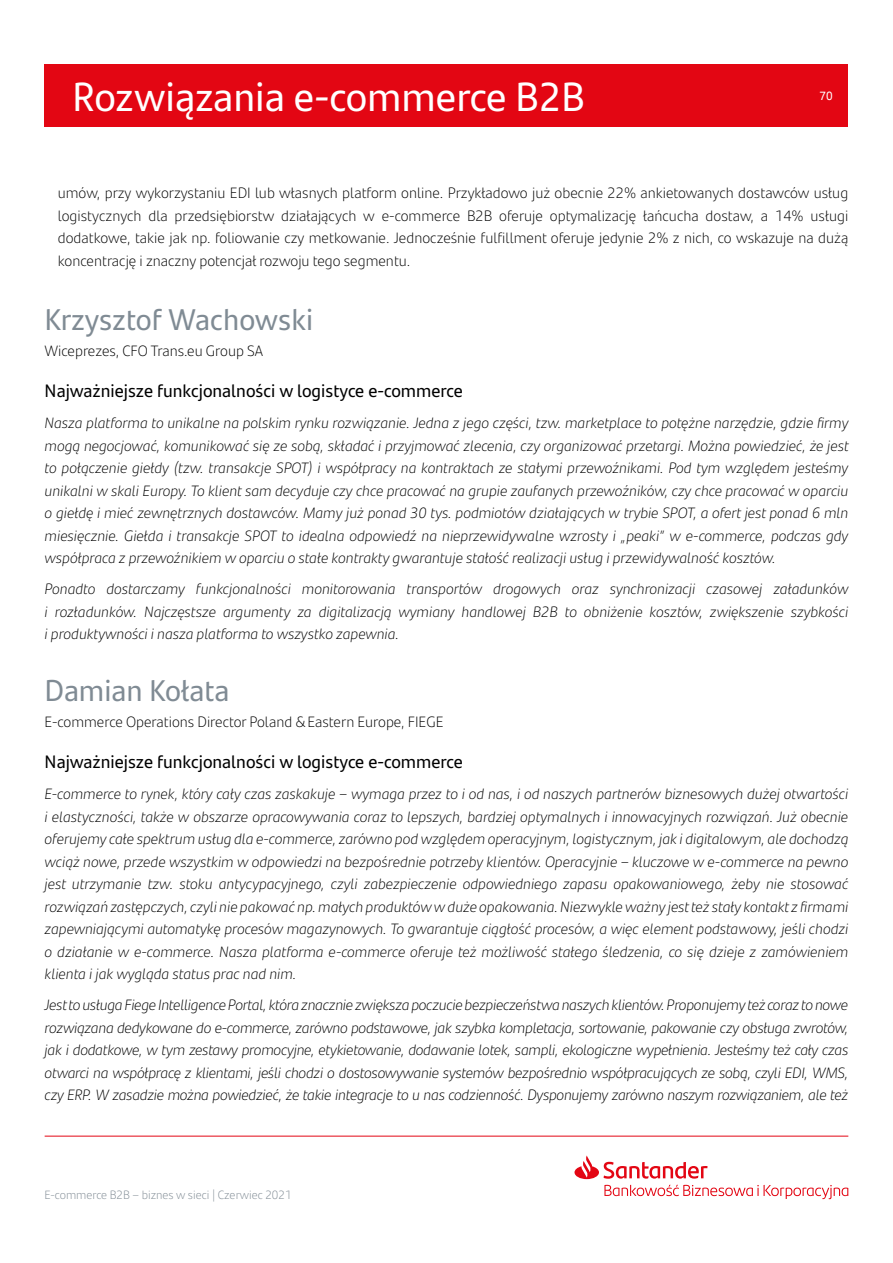
<style>
.page{position:relative;width:893px;height:1263px;background:#fff}
.page>*{position:absolute;margin:0;border:0;box-sizing:border-box;transform-origin:0 0}
.t1{font:40.5px "Santander Text";color:#fff}
.t2{font:30px "Santander Text";color:#808b94}
.t3{font:18px "Santander Text";color:#000}
.t4{font:italic 300 15px/22.5px "Santander Text";color:#000;text-align:justify}
.t5{font:300 15px/22.5px "Santander Text";color:#000;text-align:justify}
.t6{font:300 12px "Santander Text";color:#808b94}
.t7{font:12px "Santander Text";color:#fff}
</style>
<div class="page">
<div style="left:45px;top:64px;width:803px;height:62px;background:#e30613"></div>
<svg style="left:604px;top:1185px;width:244px;height:14px"></svg>
<svg style="left:574px;top:1155px;width:133px;height:24px"></svg>
<hr style="left:45px;top:1136px;width:803px;height:1px;background:#e30613">
<h1 class="t1" style="left:72px;top:66px;width:514px">Rozwiązania e-commerce B2B</h1>
<p class="t7" style="left:819px;top:86px;width:15px">70</p>
<p class="t5" style="left:58px;top:181px;width:792px">umów, przy wykorzystaniu EDI lub własnych platform online. Przykładowo już obecnie 22% ankietowanych dostawców usług logistycznych dla przedsiębiorstw działających w e-commerce B2B oferuje optymalizację łańcucha dostaw, a 14% usługi dodatkowe, takie jak np. foliowanie czy metkowanie. Jednocześnie fulfillment oferuje jedynie 2% z nich, co wskazuje na dużą koncentrację i znaczny potencjał rozwoju tego segmentu.</p>
<h2 class="t2" style="left:45px;top:296px;width:270px">Krzysztof Wachowski</h2>
<p class="t5" style="left:45px;top:339px;width:220px">Wiceprezes, CFO Trans.eu Group SA</p>
<p class="t3" style="left:45px;top:377px;width:420px">Najważniejsze funkcjonalności w logistyce e-commerce</p>
<p class="t4" style="left:45px;top:411px;width:806px">Nasza platforma to unikalne na polskim rynku rozwiązanie. Jedna z jego części, tzw. marketplace to potężne narzędzie, gdzie firmy mogą negocjować, komunikować się ze sobą, składać i przyjmować zlecenia, czy organizować przetargi. Można powiedzieć, że jest to połączenie giełdy (tzw. transakcje SPOT) i współpracy na kontraktach ze stałymi przewoźnikami. Pod tym względem jesteśmy unikalni w skali Europy. To klient sam decyduje czy chce pracować na grupie zaufanych przewoźników, czy chce pracować w oparciu o giełdę i mieć zewnętrznych dostawców. Mamy już ponad 30 tys. podmiotów działających w trybie SPOT, a ofert jest ponad 6 mln miesięcznie. Giełda i transakcje SPOT to idealna odpowiedź na nieprzewidywalne wzrosty i „peaki” w e-commerce, podczas gdy współpraca z przewoźnikiem w oparciu o stałe kontrakty gwarantuje stałość realizacji usług i przewidywalność kosztów.</p>
<p class="t4" style="left:45px;top:577px;width:805px">Ponadto dostarczamy funkcjonalności monitorowania transportów drogowych oraz synchronizacji czasowej załadunków i rozładunków. Najczęstsze argumenty za digitalizacją wymiany handlowej B2B to obniżenie kosztów, zwiększenie szybkości i produktywności i nasza platforma to wszystko zapewnia.</p>
<h2 class="t2" style="left:45px;top:667px;width:186px">Damian Kołata</h2>
<p class="t5" style="left:45px;top:710px;width:400px">E-commerce Operations Director Poland &amp; Eastern Europe, FIEGE</p>
<p class="t3" style="left:45px;top:748px;width:420px">Najważniejsze funkcjonalności w logistyce e-commerce</p>
<p class="t4" style="left:45px;top:782px;width:805px">E-commerce to rynek, który cały czas zaskakuje – wymaga przez to i od nas, i od naszych partnerów biznesowych dużej otwartości i elastyczności, także w obszarze opracowywania coraz to lepszych, bardziej optymalnych i innowacyjnych rozwiązań. Już obecnie oferujemy całe spektrum usług dla e-commerce, zarówno pod względem operacyjnym, logistycznym, jak i digitalowym, ale dochodzą wciąż nowe, przede wszystkim w odpowiedzi na bezpośrednie potrzeby klientów. Operacyjnie – kluczowe w e-commerce na pewno jest utrzymanie tzw. stoku antycypacyjnego, czyli zabezpieczenie odpowiedniego zapasu opakowaniowego, żeby nie stosować rozwiązań zastępczych, czyli nie pakować np. małych produktów w duże opakowania. Niezwykle ważny jest też stały kontakt z firmami zapewniającymi automatykę procesów magazynowych. To gwarantuje ciągłość procesów, a więc element podstawowy, jeśli chodzi o działanie w e-commerce. Nasza platforma e-commerce oferuje też możliwość stałego śledzenia, co się dzieje z zamówieniem klienta i jak wygląda status prac nad nim.</p>
<p class="t4" style="left:45px;top:993px;width:805px">Jest to usługa Fiege Intelligence Portal, która znacznie zwiększa poczucie bezpieczeństwa naszych klientów. Proponujemy też coraz to nowe rozwiązana dedykowane do e-commerce, zarówno podstawowe, jak szybka kompletacja, sortowanie, pakowanie czy obsługa zwrotów, jak i dodatkowe, w tym zestawy promocyjne, etykietowanie, dodawanie lotek, sampli, ekologiczne wypełnienia. Jesteśmy też cały czas otwarci na współpracę z klientami, jeśli chodzi o dostosowywanie systemów bezpośrednio współpracujących ze sobą, czyli EDI, WMS, czy ERP. W zasadzie można powiedzieć, że takie integracje to u nas codzienność. Dysponujemy zarówno naszym rozwiązaniem, ale też</p>
<p class="t6" style="left:45px;top:1186px;width:249px">E-commerce B2B – biznes w sieci | Czerwiec 2021</p>
</div>
